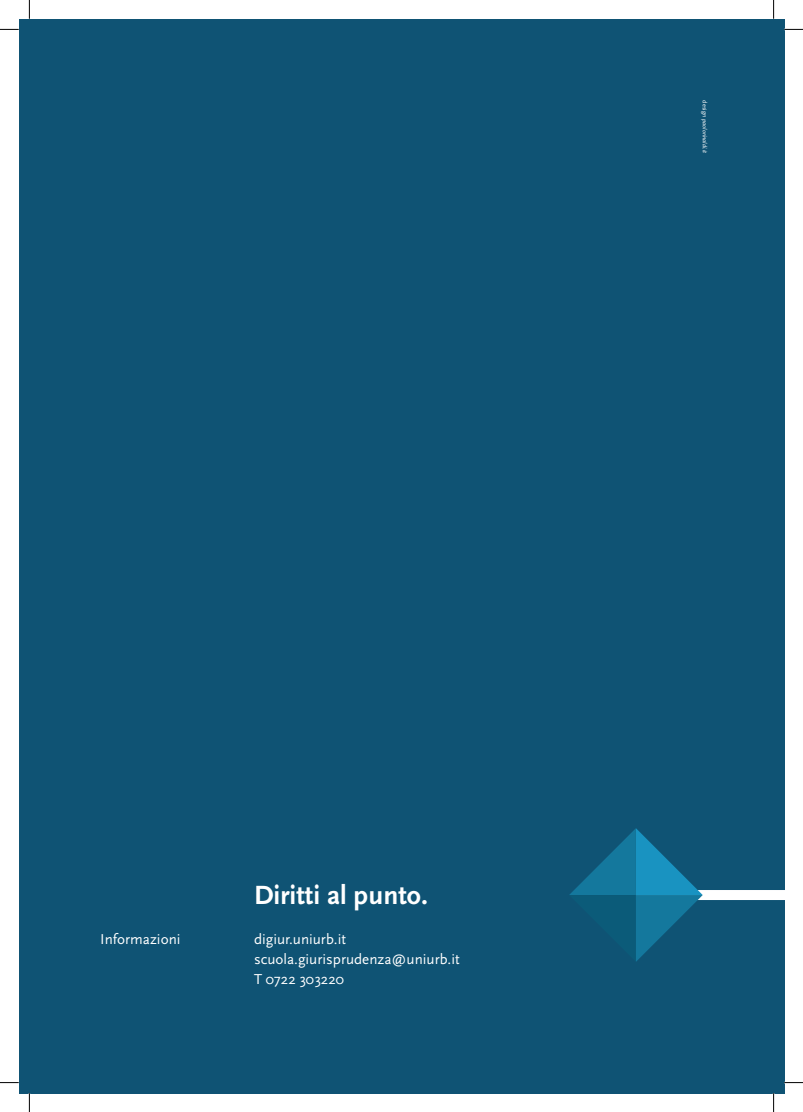
<style>
.page{position:relative;width:803px;height:1112px;background:#fff}
.page>*{position:absolute;margin:0;border:0;box-sizing:border-box;transform-origin:0 0}
.t1{font:700 27.5px "Scala Sans Pro";color:#fff}
.t2{font:15px "Scala Sans Pro";color:#fff}
.t3{font:italic 6.25px "Scala Sans Pro";color:#fff}
.s1{font-style:normal}
</style>
<div class="page">
<div style="left:19px;top:19px;width:765px;height:1073px;background:#0f5374"></div>
<div style="left:636px;top:889px;width:148px;height:10px;background:#fff"></div>
<svg style="left:569px;top:828px;width:134px;height:133px"></svg>
<svg style="left:0;top:29px;width:19px;height:1px"></svg>
<svg style="left:784px;top:29px;width:19px;height:1px"></svg>
<svg style="left:0;top:1082px;width:19px;height:1px"></svg>
<svg style="left:784px;top:1081px;width:19px;height:2px"></svg>
<svg style="left:29px;top:0;width:1px;height:19px"></svg>
<svg style="left:29px;top:1092px;width:1px;height:19px"></svg>
<svg style="left:773px;top:0;width:1px;height:19px"></svg>
<svg style="left:773px;top:1092px;width:1px;height:19px"></svg>
<p class="t3" style="left:708px;top:100px;width:55px;rotate:90deg"><span class="s1">design</span> paolorinaldi.it</p>
<p class="t1" style="left:254px;top:879px;width:175px">Diritti al punto.</p>
<p class="t2" style="left:100px;top:930px;width:82px">Informazioni</p>
<p class="t2" style="left:254px;top:930px;width:94px">digiur.uniurb.it</p>
<p class="t2" style="left:254px;top:950px;width:207px">scuola.giurisprudenza@uniurb.it</p>
<p class="t2" style="left:254px;top:970px;width:92px">T 0722 303220</p>
</div>
